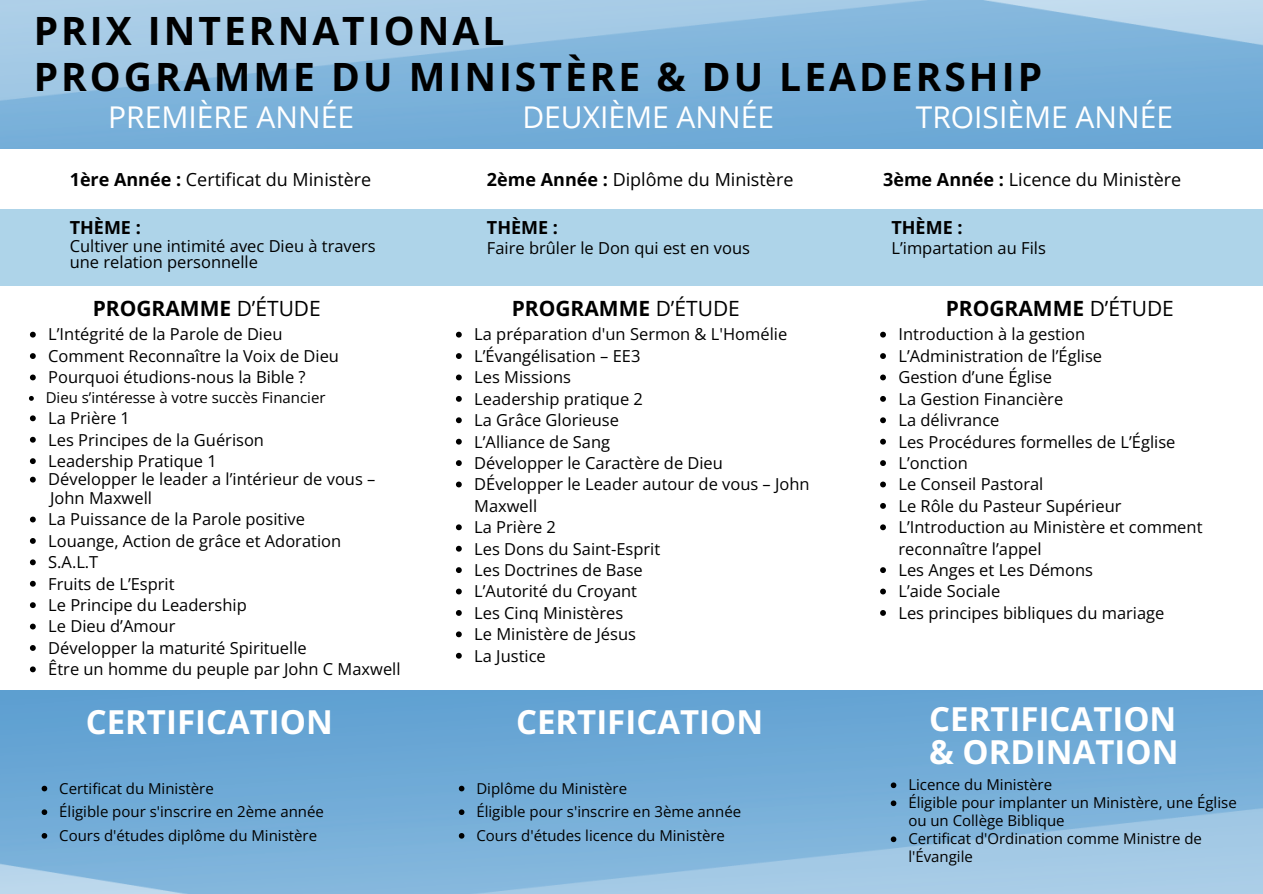
<style>
.page{position:relative;width:1263px;height:894px;background:#fff}
.page>*{position:absolute;margin:0;border:0;box-sizing:border-box;transform-origin:0 0}
.t1{font:700 39px "Open Sans";letter-spacing:.075em;color:#000}
.t2{font:700 33px "Open Sans";color:#fff}
.t3{font:30px "Open Sans";color:#fff}
.t4{font:700 21px "Open Sans";color:#000}
.t5{font:18px "Open Sans";color:#000}
.t6{font:700 18px "Open Sans";color:#000}
.t7{font:16.5px/21.5px "Open Sans";color:#000}
.t8{font:15px/18px "Open Sans";color:#000}
.s1{font-weight:700}
.s2{font-weight:400}
</style>
<div class="page">
<img style="left:0;top:0;width:1263px;height:149px">
<div style="left:0;top:209px;width:1263px;height:76px;background:#aed4e9"></div>
<img style="left:0;top:690px;width:1263px;height:203px">
<svg style="left:30px;top:331px;width:6px;height:6px"></svg>
<svg style="left:30px;top:353px;width:6px;height:6px"></svg>
<svg style="left:30px;top:374px;width:6px;height:6px"></svg>
<svg style="left:29px;top:396px;width:5px;height:4px"></svg>
<svg style="left:30px;top:415px;width:6px;height:6px"></svg>
<svg style="left:30px;top:436px;width:6px;height:6px"></svg>
<svg style="left:30px;top:458px;width:6px;height:6px"></svg>
<svg style="left:30px;top:476px;width:6px;height:6px"></svg>
<svg style="left:30px;top:516px;width:6px;height:6px"></svg>
<svg style="left:30px;top:538px;width:6px;height:5px"></svg>
<svg style="left:30px;top:559px;width:6px;height:6px"></svg>
<svg style="left:30px;top:580px;width:6px;height:6px"></svg>
<svg style="left:30px;top:602px;width:6px;height:6px"></svg>
<svg style="left:30px;top:623px;width:6px;height:6px"></svg>
<svg style="left:30px;top:645px;width:6px;height:5px"></svg>
<svg style="left:30px;top:666px;width:6px;height:6px"></svg>
<svg style="left:456px;top:331px;width:6px;height:6px"></svg>
<svg style="left:456px;top:353px;width:6px;height:6px"></svg>
<svg style="left:456px;top:374px;width:6px;height:6px"></svg>
<svg style="left:456px;top:396px;width:6px;height:5px"></svg>
<svg style="left:456px;top:417px;width:6px;height:6px"></svg>
<svg style="left:456px;top:438px;width:6px;height:6px"></svg>
<svg style="left:456px;top:460px;width:6px;height:6px"></svg>
<svg style="left:456px;top:481px;width:6px;height:6px"></svg>
<svg style="left:456px;top:524px;width:6px;height:6px"></svg>
<svg style="left:456px;top:545px;width:6px;height:6px"></svg>
<svg style="left:456px;top:567px;width:6px;height:6px"></svg>
<svg style="left:456px;top:588px;width:6px;height:6px"></svg>
<svg style="left:456px;top:610px;width:6px;height:5px"></svg>
<svg style="left:456px;top:631px;width:6px;height:6px"></svg>
<svg style="left:456px;top:652px;width:6px;height:6px"></svg>
<svg style="left:880px;top:331px;width:6px;height:6px"></svg>
<svg style="left:880px;top:353px;width:6px;height:6px"></svg>
<svg style="left:880px;top:374px;width:6px;height:6px"></svg>
<svg style="left:880px;top:396px;width:6px;height:5px"></svg>
<svg style="left:880px;top:417px;width:6px;height:6px"></svg>
<svg style="left:880px;top:438px;width:6px;height:6px"></svg>
<svg style="left:880px;top:460px;width:6px;height:6px"></svg>
<svg style="left:880px;top:481px;width:6px;height:6px"></svg>
<svg style="left:880px;top:503px;width:6px;height:5px"></svg>
<svg style="left:880px;top:524px;width:6px;height:6px"></svg>
<svg style="left:880px;top:567px;width:6px;height:6px"></svg>
<svg style="left:880px;top:588px;width:6px;height:6px"></svg>
<svg style="left:880px;top:610px;width:6px;height:5px"></svg>
<svg style="left:42px;top:785px;width:5px;height:6px"></svg>
<svg style="left:42px;top:809px;width:5px;height:5px"></svg>
<svg style="left:42px;top:832px;width:5px;height:6px"></svg>
<svg style="left:459px;top:785px;width:5px;height:6px"></svg>
<svg style="left:459px;top:809px;width:5px;height:5px"></svg>
<svg style="left:459px;top:832px;width:5px;height:6px"></svg>
<svg style="left:891px;top:782px;width:5px;height:5px"></svg>
<svg style="left:891px;top:800px;width:5px;height:5px"></svg>
<svg style="left:891px;top:836px;width:5px;height:5px"></svg>
<p class="t1" style="left:34px;top:3px;width:472px">PRIX INTERNATIONAL</p>
<p class="t1" style="left:34px;top:49px;width:1010px">PROGRAMME DU MINISTÈRE &amp; DU LEADERSHIP</p>
<p class="t3" style="left:108px;top:96px;width:247px">PREMIÈRE ANNÉE</p>
<p class="t3" style="left:522px;top:96px;width:253px">DEUXIÈME ANNÉE</p>
<p class="t3" style="left:916px;top:96px;width:259px">TROISIÈME ANNÉE</p>
<p class="t5" style="left:70px;top:166px;width:303px"><span class="s1">1ère Année :</span> Certificat du Ministère</p>
<p class="t6" style="left:70px;top:215px;width:73px">THÈME :</p>
<p class="t7" style="left:70px;top:237px;width:307px;line-height:15.8px">Cultiver une intimité avec Dieu à travers une relation personnelle</p>
<p class="t4" style="left:93px;top:293px;width:230px">PROGRAMME <span class="s2">D’ÉTUDE</span></p>
<p class="t7" style="left:48px;top:323px;width:236px">L’Intégrité de la Parole de Dieu</p>
<p class="t7" style="left:48px;top:344px;width:292px">Comment Reconnaître la Voix de Dieu</p>
<p class="t7" style="left:48px;top:366px;width:259px">Pourquoi étudions-nous la Bible ?</p>
<p class="t8" style="left:46px;top:388px;width:281px">Dieu s’intéresse à votre succès Financier</p>
<p class="t7" style="left:48px;top:407px;width:83px">La Prière 1</p>
<p class="t7" style="left:48px;top:428px;width:217px">Les Principes de la Guérison</p>
<p class="t7" style="left:48px;top:449px;width:170px">Leadership Pratique 1</p>
<p class="t7" style="left:48px;top:468px;width:329px">Développer le leader a l’intérieur de vous –</p>
<p class="t7" style="left:48px;top:508px;width:258px">La Puissance de la Parole positive</p>
<p class="t7" style="left:48px;top:529px;width:294px">Louange, Action de grâce et Adoration</p>
<p class="t7" style="left:48px;top:551px;width:52px">S.A.L.T</p>
<p class="t7" style="left:48px;top:572px;width:128px">Fruits de L’Esprit</p>
<p class="t7" style="left:48px;top:593px;width:200px">Le Principe du Leadership</p>
<p class="t7" style="left:48px;top:615px;width:129px">Le Dieu d’Amour</p>
<p class="t7" style="left:48px;top:636px;width:260px">Développer la maturité Spirituelle</p>
<p class="t7" style="left:48px;top:658px;width:354px">Être un homme du peuple par John C Maxwell</p>
<p class="t7" style="left:50px;top:486px;width:103px">John Maxwell</p>
<p class="t5" style="left:487px;top:166px;width:308px"><span class="s1">2ème Année :</span> Diplôme du Ministère</p>
<p class="t5" style="left:883px;top:166px;width:300px"><span class="s1">3ème Année :</span> Licence du Ministère</p>
<p class="t6" style="left:487px;top:215px;width:73px">THÈME :</p>
<p class="t7" style="left:487px;top:237px;width:265px">Faire brûler le Don qui est en vous</p>
<p class="t4" style="left:512px;top:293px;width:230px">PROGRAMME <span class="s2">D’ÉTUDE</span></p>
<p class="t7" style="left:474px;top:323px;width:315px">La préparation d'un Sermon &amp; L'Homélie</p>
<p class="t7" style="left:474px;top:344px;width:168px">L’Évangélisation – EE3</p>
<p class="t7" style="left:474px;top:366px;width:98px">Les Missions</p>
<p class="t7" style="left:474px;top:387px;width:170px">Leadership pratique 2</p>
<p class="t7" style="left:474px;top:409px;width:146px">La Grâce Glorieuse</p>
<p class="t7" style="left:474px;top:430px;width:137px">L’Alliance de Sang</p>
<p class="t7" style="left:474px;top:451px;width:250px">Développer le Caractère de Dieu</p>
<p class="t7" style="left:474px;top:473px;width:337px">DÉvelopper le Leader autour de vous – John<br>Maxwell</p>
<p class="t7" style="left:474px;top:516px;width:83px">La Prière 2</p>
<p class="t7" style="left:474px;top:537px;width:188px">Les Dons du Saint-Esprit</p>
<p class="t7" style="left:474px;top:558px;width:170px">Les Doctrines de Base</p>
<p class="t7" style="left:474px;top:580px;width:164px">L’Autorité du Croyant</p>
<p class="t7" style="left:474px;top:601px;width:151px">Les Cinq Ministères</p>
<p class="t7" style="left:474px;top:623px;width:163px">Le Ministère de Jésus</p>
<p class="t7" style="left:474px;top:644px;width:73px">La Justice</p>
<p class="t6" style="left:891px;top:215px;width:73px">THÈME :</p>
<p class="t7" style="left:891px;top:237px;width:156px">L’impartation au Fils</p>
<p class="t4" style="left:946px;top:293px;width:230px">PROGRAMME <span class="s2">D’ÉTUDE</span></p>
<p class="t7" style="left:898px;top:323px;width:188px">Introduction à la gestion</p>
<p class="t7" style="left:898px;top:344px;width:205px">L’Administration de l’Église</p>
<p class="t7" style="left:898px;top:366px;width:155px">Gestion d’une Église</p>
<p class="t7" style="left:898px;top:387px;width:166px">La Gestion Financière</p>
<p class="t7" style="left:898px;top:409px;width:103px">La délivrance</p>
<p class="t7" style="left:898px;top:430px;width:279px">Les Procédures formelles de L’Église</p>
<p class="t7" style="left:898px;top:451px;width:71px">L’onction</p>
<p class="t7" style="left:898px;top:473px;width:147px">Le Conseil Pastoral</p>
<p class="t7" style="left:898px;top:494px;width:225px">Le Rôle du Pasteur Supérieur</p>
<p class="t7" style="left:898px;top:516px;width:306px">L’Introduction au Ministère et comment reconnaître l’appel</p>
<p class="t7" style="left:898px;top:558px;width:196px">Les Anges et Les Démons</p>
<p class="t7" style="left:898px;top:580px;width:103px">L’aide Sociale</p>
<p class="t7" style="left:898px;top:601px;width:267px">Les principes bibliques du mariage</p>
<p class="t2" style="left:86px;top:698px;width:249px">CERTIFICATION</p>
<p class="t2" style="left:516px;top:698px;width:249px">CERTIFICATION</p>
<p class="t2" style="left:929px;top:696px;width:249px">CERTIFICATION</p>
<p class="t2" style="left:929px;top:728px;width:251px">&amp; ORDINATION</p>
<p class="t8" style="left:59px;top:778px;width:156px">Certificat du Ministère</p>
<p class="t8" style="left:59px;top:802px;width:266px">Éligible pour s'inscrire en 2ème année</p>
<p class="t8" style="left:59px;top:825px;width:259px">Cours d'études diplôme du Ministère</p>
<p class="t8" style="left:476px;top:778px;width:152px">Diplôme du Ministère</p>
<p class="t8" style="left:476px;top:802px;width:266px">Éligible pour s'inscrire en 3ème année</p>
<p class="t8" style="left:476px;top:825px;width:250px">Cours d'études licence du Ministère</p>
<p class="t8" style="left:908px;top:775px;width:145px">Licence du Ministère</p>
<p class="t8" style="left:908px;top:793px;width:330px">Éligible pour implanter un Ministère, une Église ou un Collège Biblique</p>
<p class="t8" style="left:908px;top:829px;width:295px">Certificat d'Ordination comme Ministre de l'Évangile</p>
</div>
